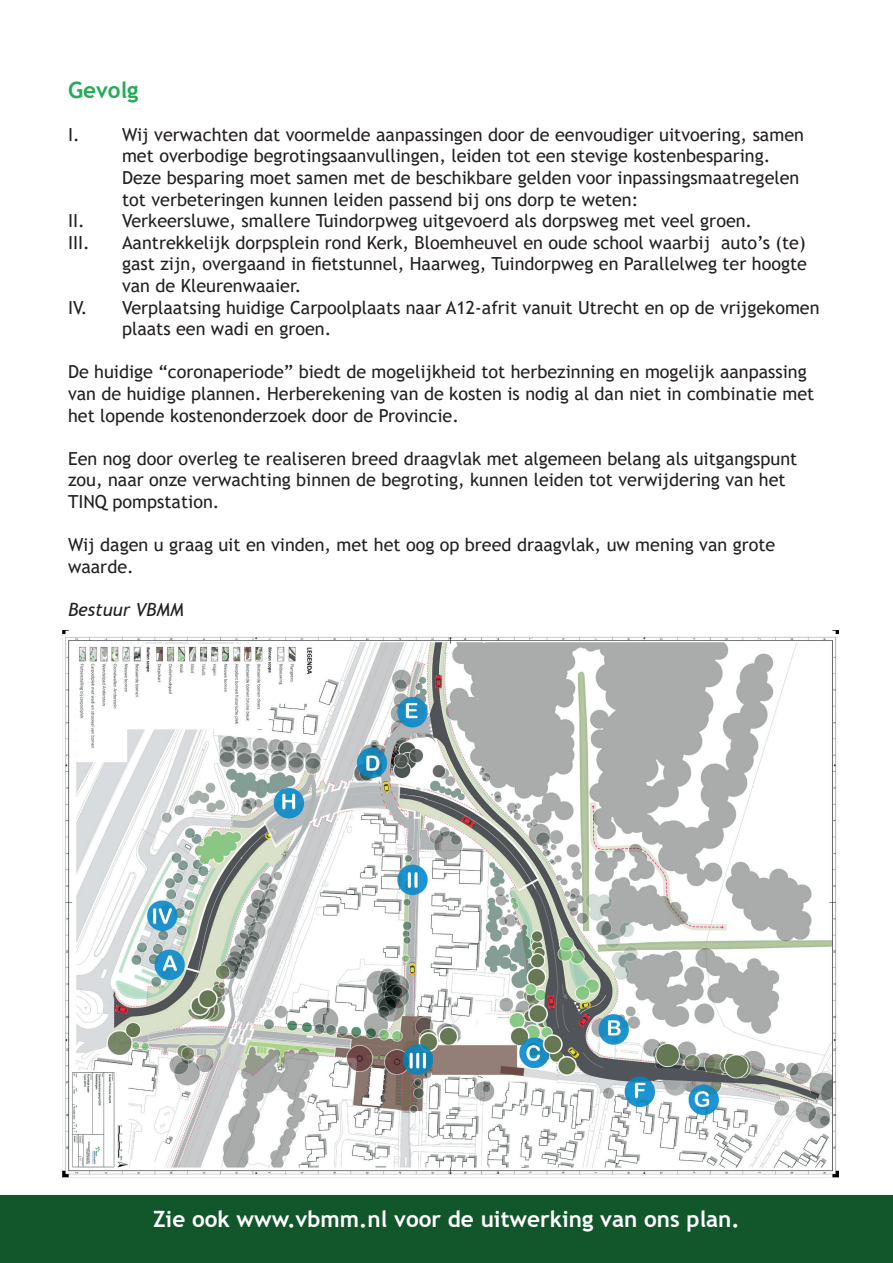
<style>
.page{position:relative;width:893px;height:1263px;background:#fff}
.page>*{position:absolute;margin:0;border:0;box-sizing:border-box;transform-origin:0 0}
.t1{font:700 22.5px "Trebuchet MS";color:#fff}
.t2{font:700 22.5px "Trebuchet MS";color:#28ab58}
.t3{font:18px/21.6px "Trebuchet MS";color:#231f20}
.t4{font:italic 18px "Trebuchet MS";color:#231f20}
</style>
<div class="page">
<img style="left:63px;top:631px;width:775px;height:547px">
<div style="left:0;top:1195px;width:893px;height:68px;background:#12572c"></div>
<p class="t2" style="left:68px;top:75px;width:72px">Gevolg</p>
<p class="t3" style="left:68px;top:123px;width:737px">I. Wij verwachten dat voormelde aanpassingen door de eenvoudiger uitvoering, samen</p>
<p class="t3" style="left:122px;top:145px;width:650px">met overbodige begrotingsaanvullingen, leiden tot een stevige kostenbesparing.</p>
<p class="t3" style="left:122px;top:167px;width:679px">Deze besparing moet samen met de beschikbare gelden voor inpassingsmaatregelen</p>
<p class="t3" style="left:122px;top:188px;width:518px">tot verbeteringen kunnen leiden passend bij ons dorp te weten:</p>
<p class="t3" style="left:68px;top:210px;width:686px">II. Verkeersluwe, smallere Tuindorpweg uitgevoerd als dorpsweg met veel groen.</p>
<p class="t3" style="left:68px;top:231px;width:23px">III.</p>
<p class="t3" style="left:122px;top:231px;width:685px">Aantrekkelijk dorpsplein rond Kerk, Bloemheuvel en oude school waarbij auto’s (te)</p>
<p class="t3" style="left:122px;top:253px;width:686px">gast zijn, overgaand in fietstunnel, Haarweg, Tuindorpweg en Parallelweg ter hoogte</p>
<p class="t3" style="left:122px;top:275px;width:181px">van de Kleurenwaaier.</p>
<p class="t3" style="left:68px;top:296px;width:753px">IV. Verplaatsing huidige Carpoolplaats naar A12-afrit vanuit Utrecht en op de vrijgekomen</p>
<p class="t3" style="left:122px;top:318px;width:211px">plaats een wadi en groen.</p>
<p class="t3" style="left:68px;top:361px;width:748px">De huidige “coronaperiode” biedt de mogelijkheid tot herbezinning en mogelijk aanpassing van de huidige plannen. Herberekening van de kosten is nodig al dan niet in combinatie met het lopende kostenonderzoek door de Provincie.</p>
<p class="t3" style="left:68px;top:447px;width:731px">Een nog door overleg te realiseren breed draagvlak met algemeen belang als uitgangspunt zou, naar onze verwachting binnen de begroting, kunnen leiden tot verwijdering van het<br>TINQ pompstation.</p>
<p class="t3" style="left:68px;top:534px;width:709px">Wij dagen u graag uit en vinden, met het oog op breed draagvlak, uw mening van grote waarde.</p>
<p class="t4" style="left:68px;top:598px;width:117px">Bestuur VBMM</p>
<p class="t1" style="left:153px;top:1205px;width:588px">Zie ook www.vbmm.nl voor de uitwerking van ons plan.</p>
</div>
